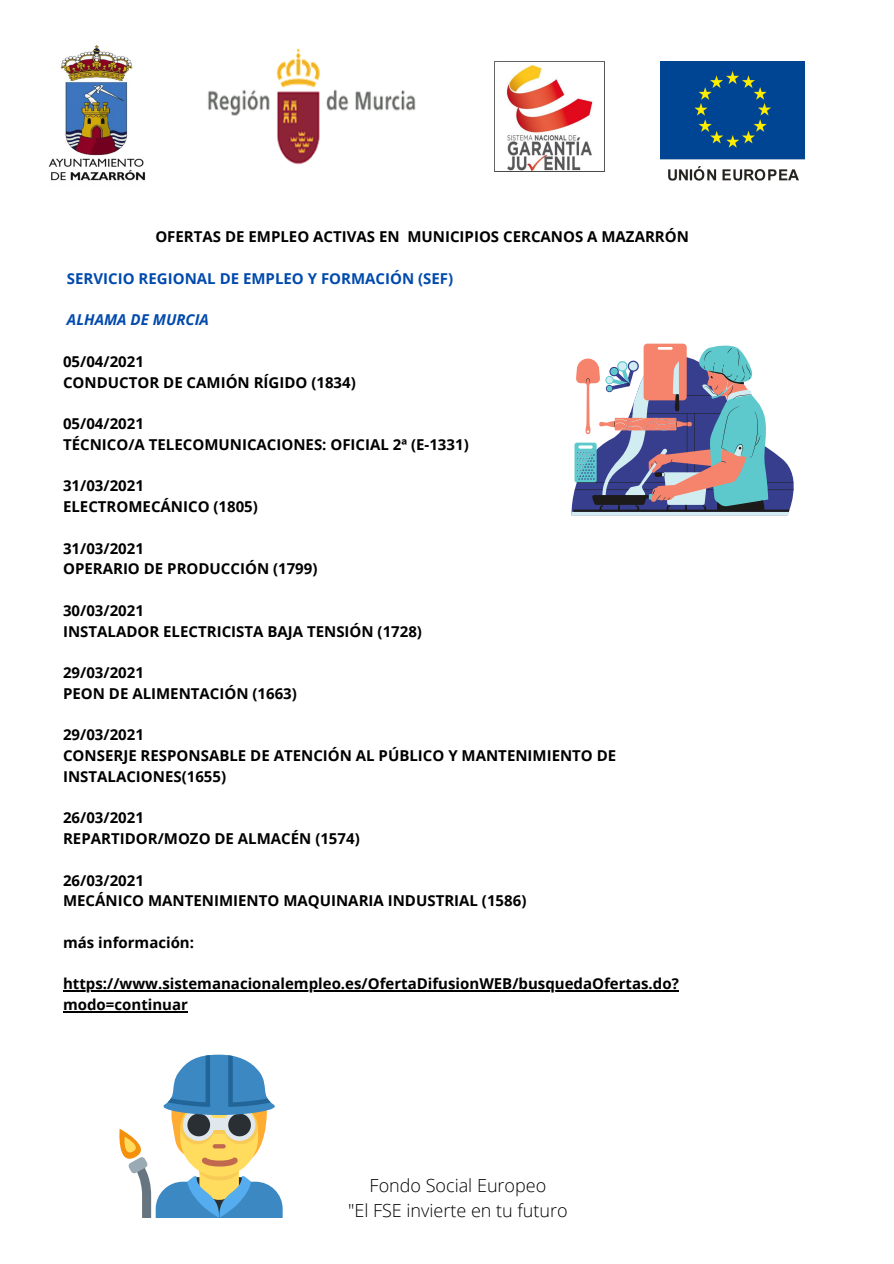
<style>
.page{position:relative;width:894px;height:1264px;background:#fff}
.page>*{position:absolute;margin:0;border:0;box-sizing:border-box;transform-origin:0 0}
.t1{font:300 18px "Open Sans";color:#000}
.t2{font:700 15px/20.7px "Open Sans";color:#000}
.t3{font:700 15px "Open Sans";color:#004aad}
.t4{font:italic 700 15px "Open Sans";color:#004aad}
</style>
<div class="page">
<img style="left:49px;top:46px;width:97px;height:135px">
<img style="left:208px;top:48px;width:208px;height:117px">
<img style="left:494px;top:62px;width:110px;height:110px">
<img style="left:660px;top:62px;width:144px;height:119px">
<hr style="left:63px;top:990px;width:615px;height:1px;background:#000">
<hr style="left:63px;top:1011px;width:125px;height:1px;background:#000">
<svg style="left:571px;top:343px;width:222px;height:172px"></svg>
<svg style="left:119px;top:1054px;width:163px;height:163px"></svg>
<p class="t2" style="left:155px;top:226px;width:535px">OFERTAS DE EMPLEO ACTIVAS EN MUNICIPIOS CERCANOS A MAZARRÓN</p>
<p class="t3" style="left:67px;top:268px;width:387px">SERVICIO REGIONAL DE EMPLEO Y FORMACIÓN (SEF)</p>
<p class="t4" style="left:67px;top:309px;width:143px">ALHAMA DE MURCIA</p>
<p class="t2" style="left:63px;top:350px;width:82px">05/04/2021</p>
<p class="t2" style="left:63px;top:371px;width:294px">CONDUCTOR DE CAMIÓN RÍGIDO (1834)</p>
<p class="t2" style="left:63px;top:413px;width:82px">05/04/2021</p>
<p class="t2" style="left:63px;top:433px;width:407px">TÉCNICO/A TELECOMUNICACIONES: OFICIAL 2ª (E-1331)</p>
<p class="t2" style="left:63px;top:475px;width:82px">31/03/2021</p>
<p class="t2" style="left:63px;top:496px;width:196px">ELECTROMECÁNICO (1805)</p>
<p class="t2" style="left:63px;top:537px;width:82px">31/03/2021</p>
<p class="t2" style="left:63px;top:558px;width:256px">OPERARIO DE PRODUCCIÓN (1799)</p>
<p class="t2" style="left:63px;top:599px;width:82px">30/03/2021</p>
<p class="t2" style="left:63px;top:620px;width:360px">INSTALADOR ELECTRICISTA BAJA TENSIÓN (1728)</p>
<p class="t2" style="left:63px;top:662px;width:82px">29/03/2021</p>
<p class="t2" style="left:63px;top:682px;width:235px">PEON DE ALIMENTACIÓN (1663)</p>
<p class="t2" style="left:63px;top:724px;width:82px">29/03/2021</p>
<p class="t2" style="left:63px;top:745px;width:554px">CONSERJE RESPONSABLE DE ATENCIÓN AL PÚBLICO Y MANTENIMIENTO DE<br>INSTALACIONES(1655)</p>
<p class="t2" style="left:63px;top:807px;width:82px">26/03/2021</p>
<p class="t2" style="left:63px;top:827px;width:298px">REPARTIDOR/MOZO DE ALMACÉN (1574)</p>
<p class="t2" style="left:63px;top:869px;width:82px">26/03/2021</p>
<p class="t2" style="left:63px;top:890px;width:464px">MECÁNICO MANTENIMIENTO MAQUINARIA INDUSTRIAL (1586)</p>
<p class="t2" style="left:63px;top:931px;width:132px">más información:</p>
<p class="t2" style="left:63px;top:973px;width:617px">https://www.sistemanacionalempleo.es/OfertaDifusionWEB/busquedaOfertas.do? modo=continuar</p>
<p class="t1" style="left:369px;top:1173px;width:178px">Fondo Social Europeo</p>
<p class="t1" style="left:348px;top:1197px;width:221px">"El FSE invierte en tu futuro</p>
</div>
